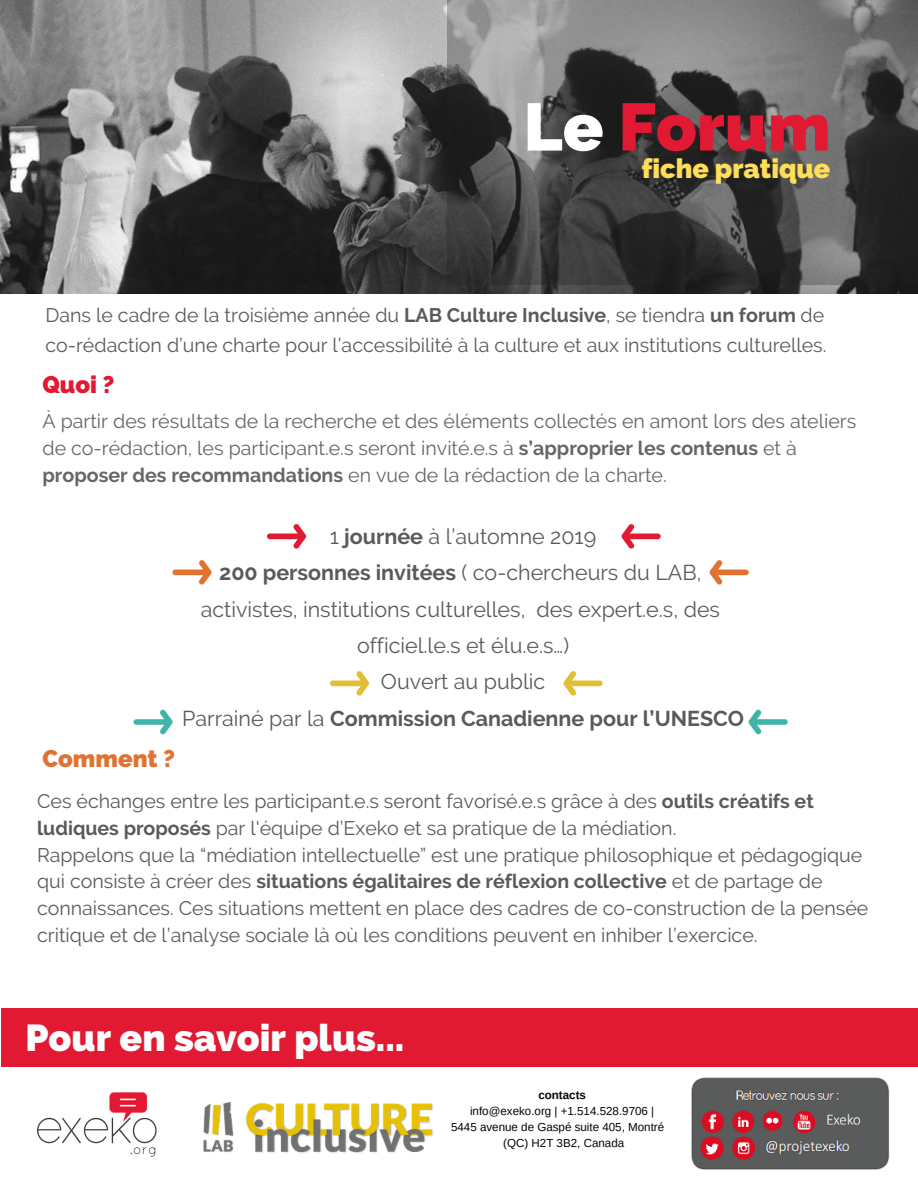
<style>
.page{position:relative;width:918px;height:1188px;background:#fff}
.page>*{position:absolute;margin:0;border:0;box-sizing:border-box;transform-origin:0 0}
.t1{font:800 66.75px "Raleway";color:#e11932}
.t2{font:800 37.35px "Raleway";color:#fff}
.t3{font:800 27px "Raleway";color:#ffde59}
.t4{font:800 24px "Raleway";color:#e17332}
.t5{font:800 24px "Raleway";color:#e11932}
.t6{font:21.45px/36.3px "Raleway";color:#5a5a5a;text-align:center}
.t7{font:19.65px/26.8px "Raleway";color:#5a5a5a}
.t8{font:19.65px/27.3px "Raleway";color:#666}
.t9{font:11.55px/15.9px "Arimo";color:#050505;text-align:center}
.t10{font:700 11.55px "Arimo";color:#050505}
.s1{color:#fff}
.s2{font-weight:700}
</style>
<div class="page">
<img style="left:37px;top:1092px;width:119px;height:64px">
<img style="left:0;top:0;width:918px;height:293px">
<svg style="left:447px;top:1px;width:471px;height:284px;background:#545454"></svg>
<img style="left:691px;top:1077px;width:198px;height:93px">
<div style="left:1px;top:1008px;width:917px;height:59px;background:#e11932"></div>
<svg style="left:267px;top:524px;width:39px;height:25px"></svg>
<svg style="left:330px;top:671px;width:39px;height:25px"></svg>
<svg style="left:133px;top:710px;width:40px;height:24px"></svg>
<svg style="left:621px;top:524px;width:40px;height:25px"></svg>
<svg style="left:563px;top:671px;width:40px;height:25px"></svg>
<svg style="left:748px;top:710px;width:40px;height:24px"></svg>
<img style="left:203px;top:1102px;width:230px;height:51px">
<svg style="left:172px;top:560px;width:40px;height:25px"></svg>
<svg style="left:710px;top:560px;width:39px;height:25px"></svg>
<h1 class="t1" style="left:524px;top:88px;width:309px"><span class="s1">Le</span> Forum</h1>
<h3 class="t3" style="left:641px;top:153px;width:191px">fiche pratique</h3>
<p class="t7" style="left:45px;top:301px;width:783px;line-height:29.4px">Dans le cadre de la troisième année du <span class="s2">LAB Culture Inclusive</span>, se tiendra <span class="s2">un forum</span> de co-rédaction d’une charte pour l’accessibilité à la culture et aux institutions culturelles.</p>
<p class="t5" style="left:42px;top:371px;width:73px">Quoi ?</p>
<p class="t8" style="left:42px;top:407px;width:815px">À partir des résultats de la recherche et des éléments collectés en amont lors des ateliers de co-rédaction, les participant.e.s seront invité.e.s à <span class="s2">s’approprier les contenus</span> et à <span class="s2">proposer des recommandations</span> en vue de la rédaction de la charte.</p>
<p class="t4" style="left:42px;top:744px;width:134px">Comment ?</p>
<p class="t6" style="left:182px;top:518px;width:563px">1 <span class="s2">journée</span> à l’automne 2019<br><span class="s2">200 personnes invitées</span> ( co-chercheurs du LAB, activistes, institutions culturelles, des expert.e.s, des officiel.le.s et élu.e.s…)<br>Ouvert au public<br>Parrainé par la <span class="s2">Commission Canadienne pour l’UNESCO</span></p>
<p class="t7" style="left:37px;top:787px;width:833px">Ces échanges entre les participant.e.s seront favorisé.e.s grâce à des <span class="s2">outils créatifs et ludiques proposés</span> par l'équipe d’Exeko et sa pratique de la médiation.<br>Rappelons que la “médiation intellectuelle” est une pratique philosophique et pédagogique qui consiste à créer des <span class="s2">situations égalitaires de réflexion collective</span> et de partage de connaissances. Ces situations mettent en place des cadres de co-construction de la pensée critique et de l’analyse sociale là où les conditions peuvent en inhiber l’exercice.</p>
<h2 class="t2" style="left:25px;top:1016px;width:380px">Pour en savoir plus...</h2>
<p class="t10" style="left:538px;top:1089px;width:49px">contacts</p>
<p class="t9" style="left:451px;top:1103px;width:224px">info@exeko.org | +1.514.528.9706 |<br>5445 avenue de Gaspé suite 405, Montréal (QC) H2T 3B2, Canada</p>
</div>
